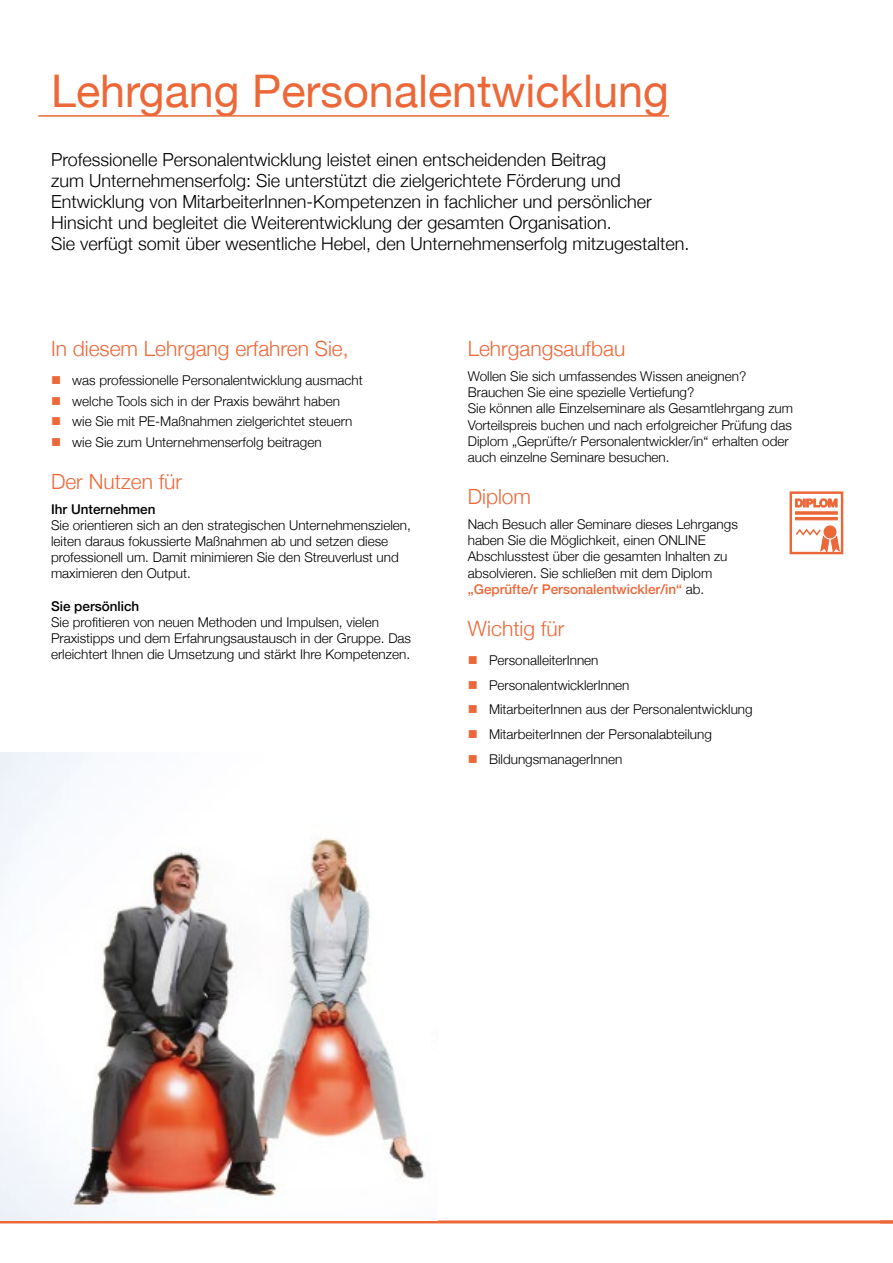
<style>
.page{position:relative;width:893px;height:1263px;background:#fff}
.page>*{position:absolute;margin:0;border:0;box-sizing:border-box;transform-origin:0 0}
.t1{font:45px "Helvetica Neue";color:#ec6839}
.t2{font:300 21px "Helvetica Neue";color:#ec6839}
.t3{font:300 18px/21px "Helvetica Neue";color:#000}
.t4{font:300 13.5px/16.2px "Helvetica Neue";color:#000}
.t5{font:500 13.5px "Helvetica Neue";color:#000}
.s1{color:#ec6839}
.s2{font-weight:500;color:#ec6839}
</style>
<div class="page">
<hr style="left:0;top:1220px;width:893px;height:3px;background:#ec6839">
<div style="left:789px;top:491px;width:54px;height:63px;background:#fff;border:2px solid #ec6839"></div>
<div style="left:823px;top:525px;width:13px;height:13px;border:1px solid #ec6839;border-radius:50%"></div>
<svg style="left:794px;top:527px;width:46px;height:26px"></svg>
<div style="left:795px;top:511px;width:42px;height:3px;background:#ec6839;border:1px solid #ec6839"></div>
<hr style="left:795px;top:517px;width:42px;height:3px;background:#ec6839">
<svg style="left:795px;top:498px;width:43px;height:10px"></svg>
<hr style="left:38px;top:115px;width:631px;height:2px;background:#ec6839">
<img style="left:0;top:753px;width:425px;height:467px">
<h1 class="t1" style="left:51px;top:58px;width:619px">Lehrgang Personalentwicklung</h1>
<p class="t3" style="left:51px;top:148px;width:640px">Professionelle Personalentwicklung leistet einen entscheidenden Beitrag<br>zum Unternehmenserfolg: Sie unterstützt die zielgerichtete Förderung und Entwicklung von MitarbeiterInnen-Kompetenzen in fachlicher und persönlicher Hinsicht und begleitet die Weiterentwicklung der gesamten Organisation.<br>Sie verfügt somit über wesentliche Hebel, den Unternehmenserfolg mitzugestalten.</p>
<h2 class="t2" style="left:51px;top:332px;width:299px">In diesem Lehrgang erfahren Sie,</h2>
<p class="t4" style="left:51px;top:371px;width:313px"><span class="s1">■</span> was professionelle Personalentwicklung ausmacht</p>
<p class="t4" style="left:51px;top:392px;width:291px"><span class="s1">■</span> welche Tools sich in der Praxis bewährt haben</p>
<p class="t4" style="left:51px;top:412px;width:303px"><span class="s1">■</span> wie Sie mit PE-Maßnahmen zielgerichtet steuern</p>
<p class="t4" style="left:51px;top:433px;width:272px"><span class="s1">■</span> wie Sie zum Unternehmenserfolg beitragen</p>
<h2 class="t2" style="left:51px;top:464px;width:133px">Der Nutzen für</h2>
<p class="t5" style="left:51px;top:498px;width:106px">Ihr Unternehmen</p>
<p class="t4" style="left:51px;top:516px;width:361px">Sie orientieren sich an den strategischen Unternehmenszielen, leiten daraus fokussierte Maßnahmen ab und setzen diese professionell um. Damit minimieren Sie den Streuverlust und maximieren den Output.</p>
<p class="t5" style="left:51px;top:595px;width:90px">Sie persönlich</p>
<p class="t4" style="left:51px;top:613px;width:362px">Sie profitieren von neuen Methoden und Impulsen, vielen<br>Praxistipps und dem Erfahrungsaustausch in der Gruppe. Das erleichtert Ihnen die Umsetzung und stärkt Ihre Kompetenzen.</p>
<h2 class="t2" style="left:468px;top:332px;width:159px">Lehrgangsaufbau</h2>
<p class="t4" style="left:468px;top:367px;width:327px">Wollen Sie sich umfassendes Wissen aneignen?<br>Brauchen Sie eine spezielle Vertiefung?<br>Sie können alle Einzelseminare als Gesamtlehrgang zum Vorteilspreis buchen und nach erfolgreicher Prüfung das Diplom „Geprüfte/r Personalentwickler/in“ erhalten oder auch einzelne Seminare besuchen.</p>
<h2 class="t2" style="left:468px;top:480px;width:65px">Diplom</h2>
<p class="t4" style="left:468px;top:515px;width:272px">Nach Besuch aller Seminare dieses Lehrgangs haben Sie die Möglichkeit, einen ONLINE Abschlusstest über die gesamten Inhalten zu absolvieren. Sie schließen mit dem Diplom <span class="s2">„Geprüfte/r Personalentwickler/in“</span> ab.</p>
<h2 class="t2" style="left:468px;top:611px;width:98px">Wichtig für</h2>
<p class="t4" style="left:468px;top:651px;width:132px"><span class="s1">■</span> PersonalleiterInnen</p>
<p class="t4" style="left:468px;top:676px;width:163px"><span class="s1">■</span> PersonalentwicklerInnen</p>
<p class="t4" style="left:468px;top:700px;width:286px"><span class="s1">■</span> MitarbeiterInnen aus der Personalentwicklung</p>
<p class="t4" style="left:468px;top:725px;width:246px"><span class="s1">■</span> MitarbeiterInnen der Personalabteilung</p>
<p class="t4" style="left:468px;top:750px;width:156px"><span class="s1">■</span> BildungsmanagerInnen</p>
</div>
